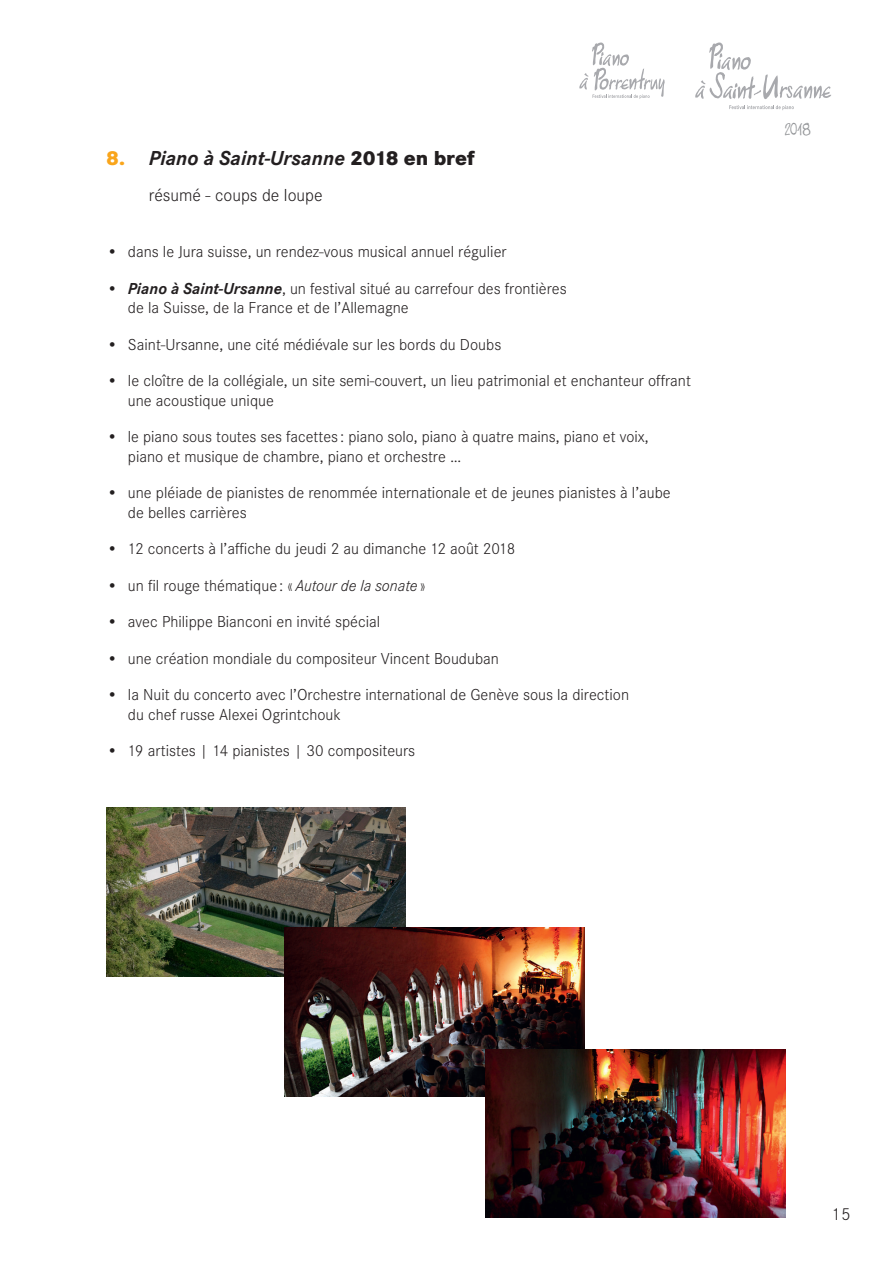
<style>
.page{position:relative;width:893px;height:1263px;background:#fff}
.page>*{position:absolute;margin:0;border:0;box-sizing:border-box;transform-origin:0 0}
.t1{font:italic 700 21px "Corporate S";color:#231f20}
.t2{font:300 18px "Corporate S";color:#231f20}
.t3{font:300 16.5px/19.5px "Corporate S";color:#231f20}
.t4{font:500 15.75px "Ebbu Script";color:#939598}
.s1{font-weight:800;font-style:normal;color:#f9a51b}
.s2{font-weight:800;font-style:normal}
.s3{font-weight:700;font-style:italic}
.s4{font-style:italic}
.s5{font-weight:700;font-size:14.4px}
</style>
<div class="page">
<svg style="left:695px;top:43px;width:136px;height:56px"></svg>
<svg style="left:729px;top:105px;width:65px;height:5px"></svg>
<svg style="left:579px;top:43px;width:86px;height:56px"></svg>
<img style="left:106px;top:808px;width:300px;height:168px">
<img style="left:285px;top:928px;width:300px;height:168px">
<img style="left:486px;top:1049px;width:299px;height:168px">
<p class="t1" style="left:106px;top:146px;width:370px"><span class="s1">8.</span> Piano à Saint-Ursanne <span class="s2">2018 en bref</span></p>
<p class="t2" style="left:149px;top:185px;width:175px">résumé - coups de loupe</p>
<p class="t3" style="left:107px;top:242px;width:401px">• dans le Jura suisse, un rendez-vous musical annuel régulier</p>
<p class="t3" style="left:128px;top:279px;width:440px;text-indent:-21px">• <span class="s3">Piano à Saint-Ursanne</span>, un festival situé au carrefour des frontières de la Suisse, de la France et de l’Allemagne</p>
<p class="t3" style="left:107px;top:335px;width:396px">• Saint-Ursanne, une cité médiévale sur les bords du Doubs</p>
<p class="t3" style="left:128px;top:371px;width:564px;text-indent:-21px">• le cloître de la collégiale, un site semi-couvert, un lieu patrimonial et enchanteur offrant une acoustique unique</p>
<p class="t3" style="left:128px;top:427px;width:522px;text-indent:-21px">• le piano sous toutes ses facettes : piano solo, piano à quatre mains, piano et voix, piano et musique de chambre, piano et orchestre …</p>
<p class="t3" style="left:128px;top:483px;width:544px;text-indent:-21px">• une pléiade de pianistes de renommée internationale et de jeunes pianistes à l’aube de belles carrières</p>
<p class="t3" style="left:107px;top:539px;width:410px">• 12 concerts à l’affiche du jeudi 2 au dimanche 12 août 2018</p>
<p class="t3" style="left:107px;top:576px;width:320px">• un fil rouge thématique : «<span class="s4">Autour de la sonate</span> »</p>
<p class="t3" style="left:107px;top:612px;width:275px">• avec Philippe Bianconi en invité spécial</p>
<p class="t3" style="left:107px;top:649px;width:394px">• une création mondiale du compositeur Vincent Bouduban</p>
<p class="t3" style="left:128px;top:685px;width:503px;text-indent:-21px">• la Nuit du concerto avec l’Orchestre international de Genève sous la direction du chef russe Alexei Ogrintchouk</p>
<p class="t3" style="left:107px;top:741px;width:310px">• 19 artistes | 14 pianistes | 30 compositeurs</p>
<p class="t4" style="left:784px;top:120px;width:28px">2<span class="s5">O</span>18</p>
<p class="t2" style="left:832px;top:1204px;width:20px">15</p>
</div>
